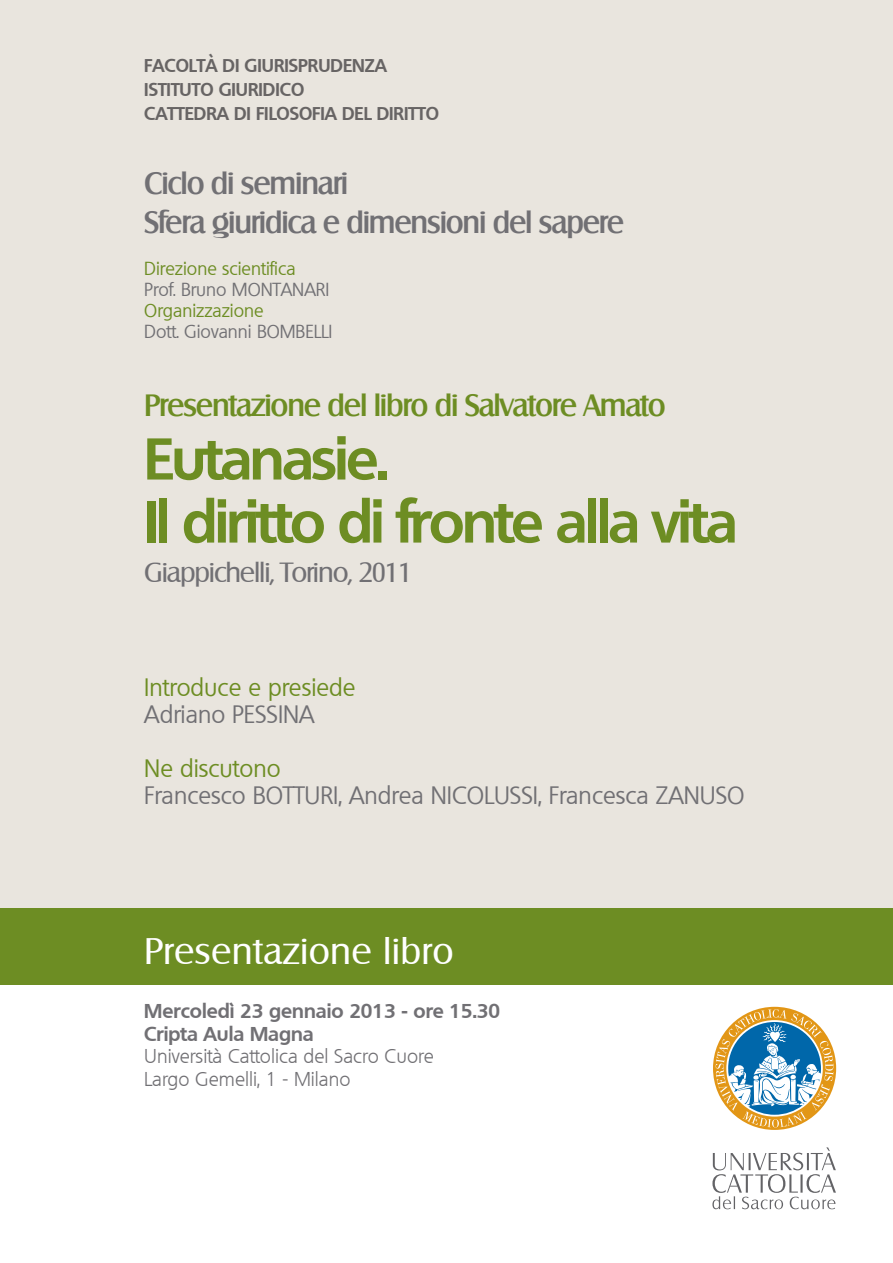
<style>
.page{position:relative;width:893px;height:1263px;background:#fff}
.page>*{position:absolute;margin:0;border:0;box-sizing:border-box;transform-origin:0 0}
.t1{font:700 57px "Quebec";letter-spacing:-.04em;color:#6d8d23}
.t2{font:36px "Salzburg";letter-spacing:.01em;color:#fff}
.t3{font:500 30px "Salzburg";letter-spacing:-.04em;color:#717074}
.t4{font:500 30px "Salzburg";letter-spacing:-.04em;color:#6d8d23}
.t5{font:27px "Salzburg";letter-spacing:-.04em;color:#717074}
.t6{font:24px "Quebec";color:#717074}
.t7{font:24px "Quebec";color:#6d8d23}
.t8{font:300 19.5px "Quebec";color:#717074}
.t9{font:700 19.5px "Quebec";color:#717074}
.t10{font:700 18px/23.7px "Quebec";color:#717074}
.t11{font:18px "Quebec";color:#717074}
.t12{font:18px "Quebec";color:#6d8d23}
</style>
<div class="page">
<div style="left:0;top:0;width:892px;height:916px;background:#e9e5de"></div>
<div style="left:0;top:907px;width:892px;height:77px;background:#6d8d23"></div>
<svg style="left:713px;top:1006px;width:122px;height:123px"></svg>
<svg style="left:712px;top:1147px;width:123px;height:61px"></svg>
<p class="t10" style="left:144px;top:53px;width:296px">FACOLTÀ DI GIURISPRUDENZA<br>ISTITUTO GIURIDICO<br>CATTEDRA DI FILOSOFIA DEL DIRITTO</p>
<p class="t3" style="left:144px;top:165px;width:205px">Ciclo di seminari</p>
<p class="t3" style="left:144px;top:204px;width:481px">Sfera giuridica e dimensioni del sapere</p>
<p class="t12" style="left:144px;top:257px;width:153px">Direzione scientifica</p>
<p class="t11" style="left:144px;top:278px;width:186px">Prof. Bruno MONTANARI</p>
<p class="t12" style="left:144px;top:299px;width:121px">Organizzazione</p>
<p class="t11" style="left:144px;top:320px;width:189px">Dott. Giovanni BOMBELLI</p>
<p class="t4" style="left:144px;top:387px;width:523px">Presentazione del libro di Salvatore Amato</p>
<p class="t1" style="left:144px;top:421px;width:245px">Eutanasie.</p>
<p class="t1" style="left:144px;top:484px;width:594px">Il diritto di fronte alla vita</p>
<p class="t5" style="left:144px;top:555px;width:269px">Giappichelli, Torino, 2011</p>
<p class="t7" style="left:144px;top:671px;width:213px">Introduce e presiede</p>
<p class="t6" style="left:144px;top:698px;width:172px">Adriano PESSINA</p>
<p class="t7" style="left:144px;top:752px;width:138px">Ne discutono</p>
<p class="t6" style="left:144px;top:779px;width:601px">Francesco BOTTURI, Andrea NICOLUSSI, Francesca ZANUSO</p>
<p class="t2" style="left:144px;top:929px;width:311px">Presentazione libro</p>
<p class="t9" style="left:144px;top:998px;width:357px">Mercoledì 23 gennaio 2013 - ore 15.30</p>
<p class="t9" style="left:144px;top:1020px;width:171px">Cripta Aula Magna</p>
<p class="t8" style="left:144px;top:1043px;width:291px">Università Cattolica del Sacro Cuore</p>
<p class="t8" style="left:144px;top:1065px;width:208px">Largo Gemelli, 1 - Milano</p>
</div>
